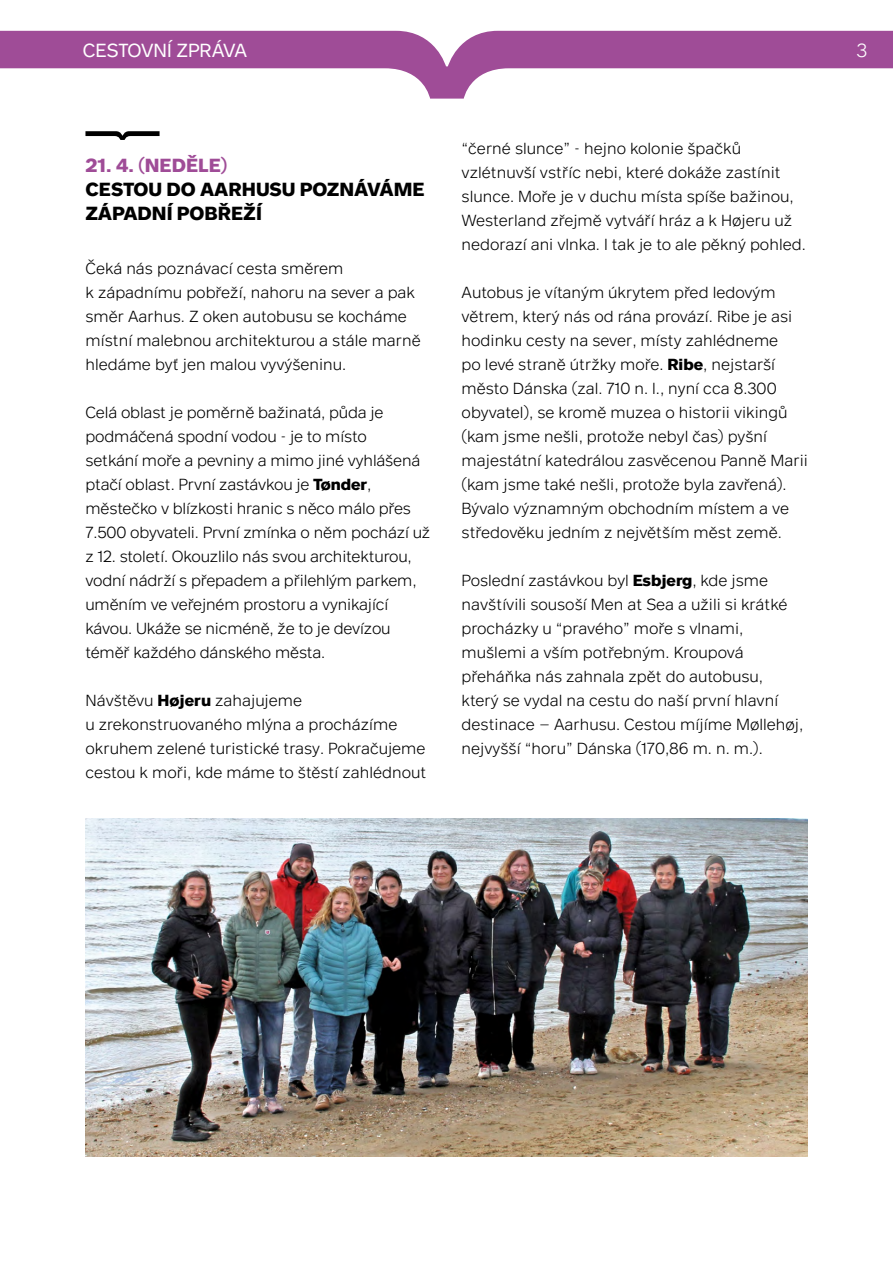
<style>
.page{position:relative;width:893px;height:1263px;background:#fff}
.page>*{position:absolute;margin:0;border:0;box-sizing:border-box;transform-origin:0 0}
.den{font:700 19.5px/24px "Aktion";color:#000}
.t1{font:19.5px "Aktion";color:#fff}
.t2{font:300 19.5px "Aktion";color:#fff}
.text{font:300 16.5px/24px "Aktion";color:#000}
.s1{color:#9f4c97}
.s2{font-weight:700}
</style>
<div class="page">
<svg style="left:85px;top:131px;width:75px;height:9px"></svg>
<img style="left:85px;top:819px;width:723px;height:338px">
<svg style="left:0;top:31px;width:893px;height:68px;fill:#9f4c97"></svg>
<p class="t1" style="left:83px;top:39px;width:166px">CESTOVNÍ ZPRÁVA</p>
<p class="t2" style="left:857px;top:39px;width:12px">3</p>
<p class="den" style="left:85px;top:153px;width:341px"><span class="s1">21. 4. (NEDĚLE)<br></span>CESTOU DO AARHUSU POZNÁVÁME<br>ZÁPADNÍ POBŘEŽÍ</p>
<p class="text" style="left:85px;top:256px;width:337px">Čeká nás poznávací cesta směrem<br>k západnímu pobřeží, nahoru na sever a pak směr Aarhus. Z oken autobusu se kocháme místní malebnou architekturou a stále marně hledáme byť jen malou vyvýšeninu.</p>
<p class="text" style="left:85px;top:400px;width:346px">Celá oblast je poměrně bažinatá, půda je podmáčená spodní vodou - je to místo<br>setkání moře a pevniny a mimo jiné vyhlášená ptačí oblast. První zastávkou je <span class="s2">Tønder</span>, městečko v blízkosti hranic s něco málo přes 7.500 obyvateli. První zmínka o něm pochází už z 12. století. Okouzlilo nás svou architekturou, vodní nádrží s přepadem a přilehlým parkem, uměním ve veřejném prostoru a vynikající kávou. Ukáže se nicméně, že to je devízou téměř každého dánského města.</p>
<p class="text" style="left:85px;top:688px;width:342px">Návštěvu <span class="s2">Højeru</span> zahajujeme<br>u zrekonstruovaného mlýna a procházíme okruhem zelené turistické trasy. Pokračujeme cestou k moři, kde máme to štěstí zahlédnout</p>
<p class="text" style="left:462px;top:136px;width:346px">“černé slunce” - hejno kolonie špačků vzlétnuvší vstříc nebi, které dokáže zastínit slunce. Moře je v duchu místa spíše bažinou, Westerland zřejmě vytváří hráz a k Højeru už nedorazí ani vlnka. I tak je to ale pěkný pohled.</p>
<p class="text" style="left:462px;top:280px;width:348px">Autobus je vítaným úkrytem před ledovým větrem, který nás od rána provází. Ribe je asi hodinku cesty na sever, místy zahlédneme<br>po levé straně útržky moře. <span class="s2">Ribe</span>, nejstarší město Dánska (zal. 710 n. l., nyní cca 8.300 obyvatel), se kromě muzea o historii vikingů (kam jsme nešli, protože nebyl čas) pyšní majestátní katedrálou zasvěcenou Panně Marii (kam jsme také nešli, protože byla zavřená).<br>Bývalo významným obchodním místem a ve středověku jedním z největším měst země.</p>
<p class="text" style="left:462px;top:568px;width:343px">Poslední zastávkou byl <span class="s2">Esbjerg</span>, kde jsme navštívili sousoší Men at Sea a užili si krátké procházky u “pravého” moře s vlnami, mušlemi a vším potřebným. Kroupová přeháňka nás zahnala zpět do autobusu, který se vydal na cestu do naší první hlavní destinace – Aarhusu. Cestou míjíme Møllehøj, nejvyšší “horu” Dánska (170,86 m. n. m.).</p>
</div>
